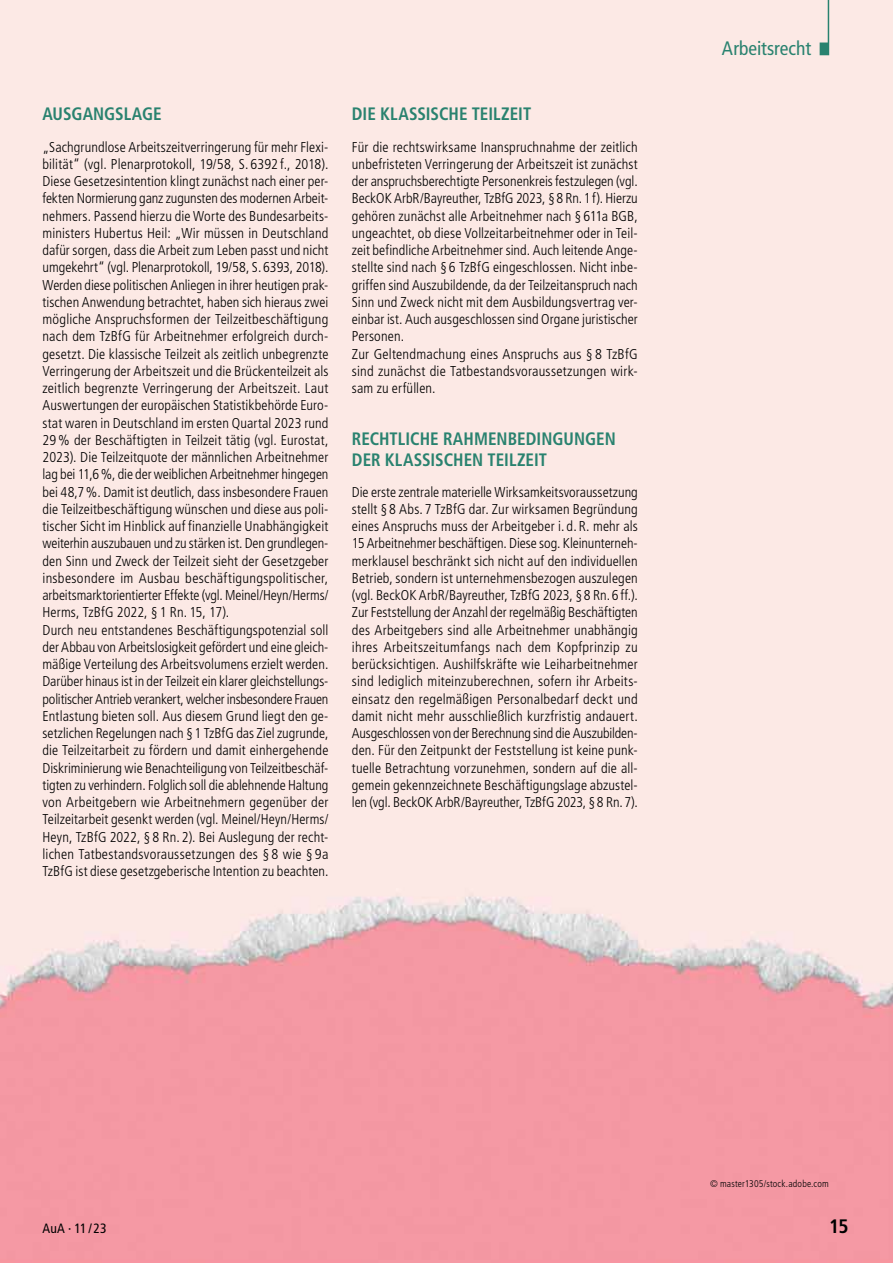
<style>
.page{position:relative;width:893px;height:1263px;background:#fff}
.page>*{position:absolute;margin:0;border:0;box-sizing:border-box;transform-origin:0 0}
.t1{font:condensed 19.5px "Frutiger LT Std";letter-spacing:-.005em;color:#29826f}
.t2{font:700 condensed 19.5px "Frutiger LT Std";color:#000}
.t3{font:700 condensed 18px "Frutiger LT Std";color:#29826f;scale:.95 1}
.t4{font:300 condensed 14.25px/17.2px "Frutiger LT Std";letter-spacing:.005em;color:#000}
.t5{font:condensed 13.5px "Frutiger LT Std";letter-spacing:.005em;color:#000}
.t6{font:300 condensed 9.75px "Frutiger LT Std";letter-spacing:.02em;color:#000}
</style>
<div class="page">
<svg style="left:820px;top:0;width:9px;height:55px"></svg>
<p class="t3" style="left:43px;top:103px;width:96px">AUSGANGSLAGE</p>
<p class="t4" style="left:43px;top:138px;width:287px">„Sachgrundlose Arbeitszeitverringerung für mehr Flexi&shy;bilität“ (vgl. Plenarprotokoll, 19/58, S. 6392 f., 2018).<br>Diese Gesetzesintention klingt zunächst nach einer per&shy;fekten Normierung ganz zugunsten des modernen Arbeit&shy;nehmers. Passend hierzu die Worte des Bundesarbeits&shy;ministers Hubertus Heil: „Wir müssen in Deutschland dafür sorgen, dass die Arbeit zum Leben passt und nicht umgekehrt“ (vgl. Plenarprotokoll, 19/58, S. 6393, 2018).<br>Werden diese politischen Anliegen in ihrer heutigen prak&shy;tischen Anwendung betrachtet, haben sich hieraus zwei mögliche Anspruchsformen der Teilzeitbeschäftigung nach dem TzBfG für Arbeitnehmer erfolgreich durch&shy;gesetzt. Die klassische Teilzeit als zeitlich unbegrenzte Verringerung der Arbeitszeit und die Brückenteilzeit als zeitlich begrenzte Verringerung der Arbeitszeit. Laut Auswertungen der europäischen Statistikbehörde Euro&shy;stat waren in Deutschland im ersten Quartal 2023 rund 29 % der Beschäftigten in Teilzeit tätig (vgl. Eurostat, 2023). Die Teilzeitquote der männlichen Arbeitnehmer lag bei 11,6%, die der weiblichen Arbeitnehmer hingegen bei 48,7%. Damit ist deutlich, dass insbesondere Frauen die Teilzeitbeschäftigung wünschen und diese aus poli&shy;tischer Sicht im Hinblick auf finanzielle Unabhängigkeit weiterhin auszubauen und zu stärken ist. Den grundlegen&shy;den Sinn und Zweck der Teilzeit sieht der Gesetzgeber insbesondere im Ausbau beschäftigungspolitischer, arbeitsmarktorientierter Effekte (vgl. Meinel/Heyn/Herms/ Herms, TzBfG 2022, § 1 Rn. 15, 17).<br>Durch neu entstandenes Beschäftigungspotenzial soll der Abbau von Arbeitslosigkeit gefördert und eine gleich&shy;mäßige Verteilung des Arbeitsvolumens erzielt werden.<br>Darüber hinaus ist in der Teilzeit ein klarer gleichstellungs&shy;politischer Antrieb verankert, welcher insbesondere Frauen Entlastung bieten soll. Aus diesem Grund liegt den ge&shy;setzlichen Regelungen nach §1 TzBfG das Ziel zugrunde, die Teilzeitarbeit zu fördern und damit einhergehende Diskriminierung wie Benachteiligung von Teilzeitbeschäf&shy;tigten zu verhindern. Folglich soll die ablehnende Haltung von Arbeitgebern wie Arbeitnehmern gegenüber der Teilzeitarbeit gesenkt werden (vgl. Meinel/Heyn/Herms/ Heyn, TzBfG 2022, § 8 Rn. 2). Bei Auslegung der recht&shy;lichen Tatbestandsvoraussetzungen des § 8 wie § 9a TzBfG ist diese gesetzgeberische Intention zu beachten.</p>
<p class="t3" style="left:352px;top:103px;width:175px">DIE KLASSISCHE TEILZEIT</p>
<p class="t4" style="left:352px;top:138px;width:287px">Für die rechtswirksame Inanspruchnahme der zeitlich unbefristeten Verringerung der Arbeitszeit ist zunächst der anspruchsberechtigte Personenkreis festzulegen (vgl.<br>BeckOK ArbR/Bayreuther, TzBfG 2023, §8 Rn.1f). Hierzu gehören zunächst alle Arbeitnehmer nach § 611a BGB, ungeachtet, ob diese Vollzeitarbeitnehmer oder in Teil&shy;zeit befindliche Arbeitnehmer sind. Auch leitende Ange&shy;stellte sind nach § 6 TzBfG eingeschlossen. Nicht inbe&shy;griffen sind Auszubildende, da der Teilzeitanspruch nach Sinn und Zweck nicht mit dem Ausbildungsvertrag ver&shy;einbar ist. Auch ausgeschlossen sind Organe juristischer Personen.<br>Zur Geltendmachung eines Anspruchs aus § 8 TzBfG sind zunächst die Tatbestandsvoraussetzungen wirk&shy;sam zu erfüllen.</p>
<p class="t3" style="left:352px;top:428px;width:38px">RECHTLI</p>
<p class="t3" style="left:410px;top:428px;width:58px">CHE RAHME</p>
<p class="t3" style="left:497px;top:428px;width:21px">NBEDI</p>
<p class="t3" style="left:541px;top:428px;width:80px">NGUNGEN</p>
<p class="t3" style="left:352px;top:449px;width:11px">DER</p>
<p class="t3" style="left:385px;top:449px;width:156px">KLASSISCHEN TEILZEIT</p>
<p class="t4" style="left:352px;top:483px;width:287px;text-align:justify">Die erste zentrale materielle Wirksamkeitsvoraussetzung stellt § 8 Abs. 7 TzBfG dar. Zur wirksamen Begründung eines Anspruchs muss der Arbeitgeber i. d. R. mehr als 15 Arbeitnehmer beschäftigen. Diese sog. Kleinunterneh&shy;merklausel beschränkt sich nicht auf den individuellen Betrieb, sondern ist unternehmensbezogen auszulegen (vgl. BeckOK ArbR/Bayreuther, TzBfG 2023, § 8 Rn. 6ff.).<br>Zur Feststellung der Anzahl der regelmäßig Beschäftigten des Arbeitgebers sind alle Arbeitnehmer unabhängig ihres Arbeitszeitumfangs nach dem Kopfprinzip zu berücksichtigen. Aushilfskräfte wie Leiharbeitnehmer sind lediglich miteinzuberechnen, sofern ihr Arbeits&shy;einsatz den regelmäßigen Personalbedarf deckt und damit nicht mehr ausschließlich kurzfristig andauert.<br>Ausgeschlossen von der Berechnung sind die Auszubilden&shy;den. Für den Zeitpunkt der Feststellung ist keine punk&shy;tuelle Betrachtung vorzunehmen, sondern auf die all&shy;gemein gekennzeichnete Beschäftigungslage abzustel&shy;len (vgl. BeckOK ArbR/Bayreuther, TzBfG 2023, §8 Rn.7).</p>
<p class="t1" style="left:722px;top:37px;width:91px">Arbeitsrecht</p>
<p class="t6" style="left:710px;top:1178px;width:120px">© master1305/stock.adobe.com</p>
<p class="t5" style="left:43px;top:1221px;width:66px">AuA · 11 / 23</p>
<p class="t2" style="left:829px;top:1215px;width:21px">15</p>
</div>
